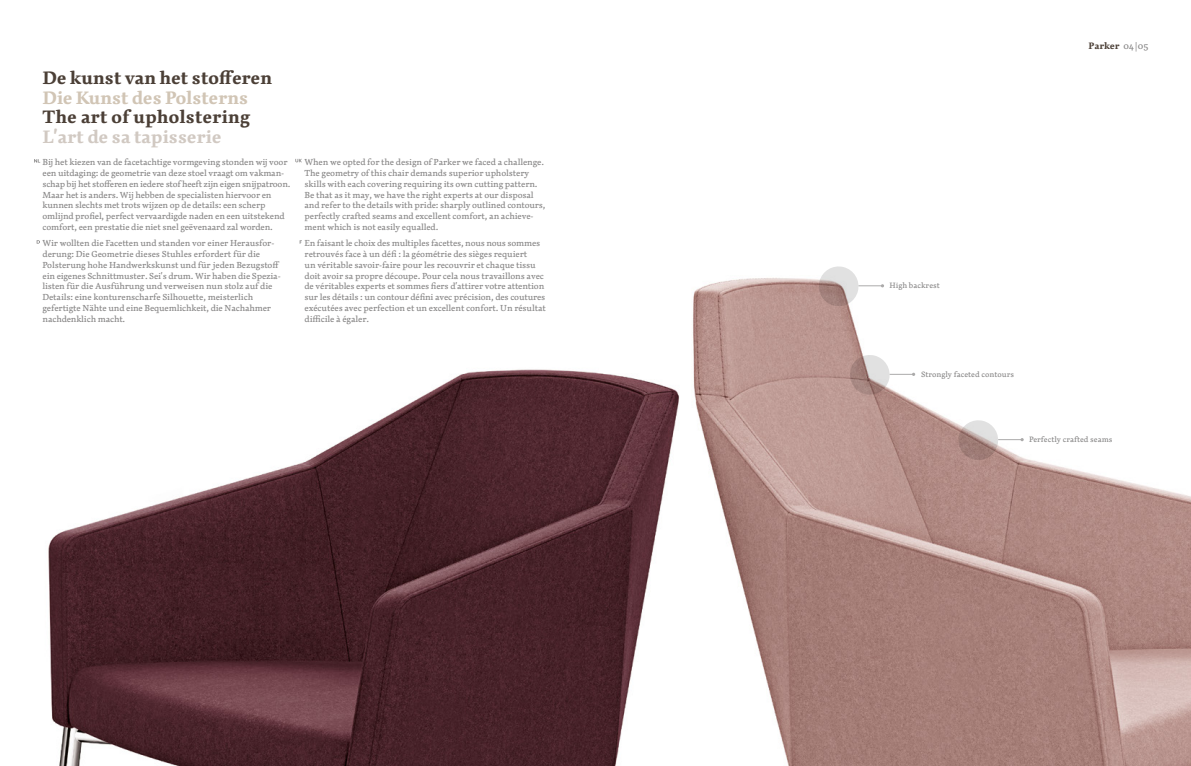
<style>
.page{position:relative;width:1191px;height:766px;background:#fff}
.page>*{position:absolute;margin:0;border:0;box-sizing:border-box;transform-origin:0 0}
.Head_2{font:700 17.5px "Dederon DOT";letter-spacing:-.01em;color:#4b3f36}
.Head_2-2{font:700 17.5px "Dederon DOT";letter-spacing:-.02em;color:#d1c5b5}
.Head_2-3{font:700 17.5px "Dederon DOT";letter-spacing:-.02em;color:#d1c9c2}
.t1{font:700 9px "Dederon DOT";letter-spacing:-.015em;color:#4b3f36}
.Fliesstext{font:500 8.5px/10.7px "Dederon DOT";letter-spacing:-.015em;color:#878686}
.Technische_Details{font:500 7.5px "Dederon DOT";color:#878686}
.s1{font-weight:500;color:#878686}
</style>
<div class="page">
<img style="left:34px;top:158px;width:1157px;height:607px">
<svg style="left:816px;top:264px;width:68px;height:44px"></svg>
<svg style="left:848px;top:353px;width:67px;height:43px"></svg>
<svg style="left:956px;top:418px;width:67px;height:44px"></svg>
<svg style="left:34px;top:159px;width:6px;height:3px"></svg>
<svg style="left:295px;top:159px;width:7px;height:3px"></svg>
<p class="Head_2" style="left:43px;top:67px;width:231px">De kunst van het stofferen</p>
<p class="Head_2-2" style="left:43px;top:87px;width:207px">Die Kunst des Polsterns</p>
<p class="Head_2" style="left:43px;top:106px;width:209px">The art of upholstering</p>
<p class="Head_2-3" style="left:43px;top:126px;width:180px">L’art de sa tapisserie</p>
<p class="Fliesstext" style="left:43px;top:157px;width:249px">Bij het kiezen van de facetachtige vormgeving stonden wij voor een uitdaging: de geometrie van deze stoel vraagt om vakman&shy;schap bij het stofferen en iedere stof heeft zijn eigen snijpatroon.<br>Maar het is anders. Wij hebben de specialisten hiervoor en kunnen slechts met trots wijzen op de details: een scherp omlijnd profiel, perfect vervaardigde naden en een uitstekend comfort, een prestatie die niet snel geëvenaard zal worden.</p>
<p class="Fliesstext" style="left:43px;top:238px;width:240px">Wir wollten die Facetten und standen vor einer Herausfor&shy;derung: Die Geometrie dieses Stuhles erfordert für die Polsterung hohe Handwerkskunst und für jeden Bezugstoff ein eigenes Schnittmuster. Sei’s drum. Wir haben die Spezia&shy;listen für die Ausführung und verweisen nun stolz auf die Details: eine konturenscharfe Silhouette, meisterlich gefertigte Nähte und eine Bequemlichkeit, die Nachahmer nachdenklich macht.</p>
<p class="Fliesstext" style="left:304px;top:157px;width:242px">When we opted for the design of Parker we faced a challenge.<br>The geometry of this chair demands superior upholstery skills with each covering requiring its own cutting pattern.<br>Be that as it may, we have the right experts at our disposal and refer to the details with pride: sharply outlined contours, perfectly crafted seams and excellent comfort, an achieve&shy;ment which is not easily equalled.</p>
<p class="Fliesstext" style="left:304px;top:238px;width:243px">En faisant le choix des multiples facettes, nous nous sommes retrouvés face à un défi : la géométrie des sièges requiert<br>un véritable savoir-faire pour les recouvrir et chaque tissu doit avoir sa propre découpe. Pour cela nous travaillons avec de véritables experts et sommes fiers d’attirer votre attention sur les détails : un contour défini avec précision, des coutures exécutées avec perfection et un excellent confort. Un résultat difficile à égaler.</p>
<p class="t1" style="left:1088px;top:40px;width:61px">Parker <span class="s1">04|05</span></p>
<p class="Technische_Details" style="left:889px;top:281px;width:52px">High backrest</p>
<p class="Technische_Details" style="left:921px;top:369px;width:94px">Strongly faceted contours</p>
<p class="Technische_Details" style="left:1029px;top:435px;width:85px">Perfectly crafted seams</p>
</div>
